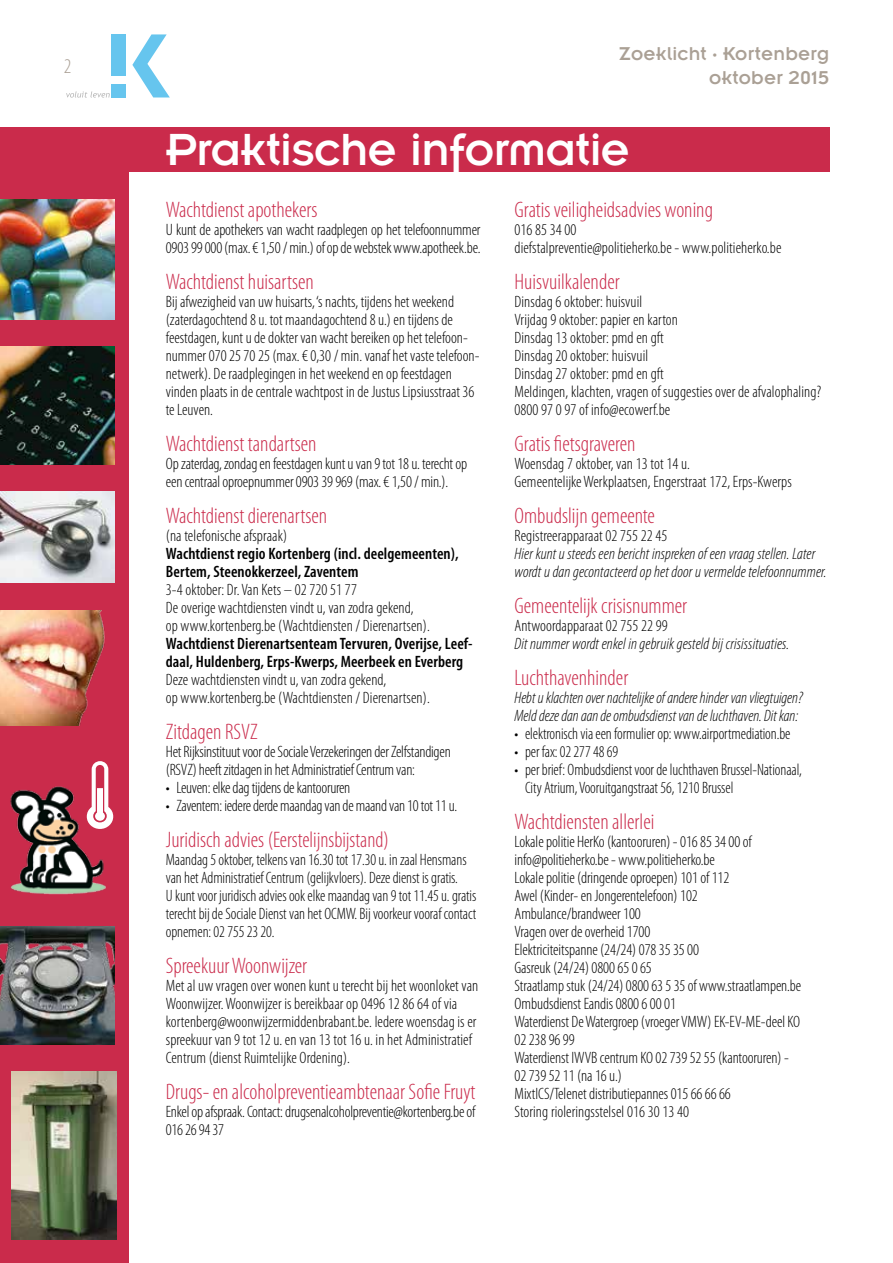
<style>
.page{position:relative;width:893px;height:1263px;background:#fff}
.page>*{position:absolute;margin:0;border:0;box-sizing:border-box;transform-origin:0 0}
.t1{font:49.5px "Insignia LT Std";letter-spacing:-.015em;color:#fff}
.t2{font:300 condensed 22.5px "Myriad Pro";color:#ca2b4b}
.t3{font:300 condensed 21px "Myriad Pro";color:#aaa095}
.t4{font:20.4px/24.6px "Insignia LT Std";letter-spacing:.01em;color:#aaa095;text-align:right}
.t5{font:300 condensed 16.5px/18px "Myriad Pro";letter-spacing:-.005em;color:#000}
.t6{font:italic 300 condensed 16.5px/18px "Myriad Pro";color:#000}
.t7{font:600 condensed 16.5px/18px "Myriad Pro";letter-spacing:.005em;color:#000}
</style>
<div class="page">
<svg style="left:132px;top:34px;width:38px;height:63px"></svg>
<div style="left:112px;top:84px;width:14px;height:13px;background:#66c5ee"></div>
<div style="left:112px;top:34px;width:14px;height:42px;background:#66c5ee"></div>
<svg style="left:66px;top:91px;width:44px;height:7px"></svg>
<div style="left:0;top:154px;width:129px;height:1109px;background:#ca2b4b"></div>
<img style="left:0;top:200px;width:115px;height:119px">
<img style="left:0;top:492px;width:115px;height:91px">
<img style="left:0;top:610px;width:105px;height:115px">
<img style="left:0;top:347px;width:115px;height:117px">
<img style="left:0;top:926px;width:115px;height:118px">
<img style="left:12px;top:1071px;width:104px;height:168px">
<img style="left:10px;top:786px;width:96px;height:109px">
<div style="left:0;top:128px;width:829px;height:44px;background:#ca2b4b"></div>
<svg style="left:87px;top:786px;width:19px;height:43px"></svg>
<p class="t3" style="left:64px;top:54px;width:9px">2</p>
<p class="t4" style="left:619px;top:41px;width:212px">Zoeklicht · Kortenberg oktober 2015</p>
<h1 class="t1" style="left:166px;top:124px;width:466px">Praktische informatie</h1>
<h2 class="t2" style="left:166px;top:197px;width:153px">Wachtdienst apothekers</h2>
<p class="t5" style="left:166px;top:221px;width:316px">U kunt de apothekers van wacht raadplegen op het telefoonnummer<br>0903 99 000 (max. € 1,50 / min.) of op de webstek www.apotheek.be.</p>
<h2 class="t2" style="left:166px;top:269px;width:150px">Wachtdienst huisartsen</h2>
<p class="t5" style="left:166px;top:293px;width:315px">Bij afwezigheid van uw huisarts, ‘s nachts, tijdens het weekend (zaterdagochtend 8 u. tot maandagochtend 8 u.) en tijdens de feestdagen, kunt u de dokter van wacht bereiken op het telefoon&shy;nummer 070 25 70 25 (max. € 0,30 / min. vanaf het vaste telefoon&shy;netwerk). De raadplegingen in het weekend en op feestdagen vinden plaats in de centrale wachtpost in de Justus Lipsiusstraat 36 te Leuven.</p>
<h2 class="t2" style="left:166px;top:431px;width:152px">Wachtdienst tandartsen</h2>
<p class="t5" style="left:166px;top:455px;width:303px">Op zaterdag, zondag en feestdagen kunt u van 9 tot 18 u. terecht op een centraal oproepnummer 0903 39 969 (max. € 1,50 / min.).</p>
<h2 class="t2" style="left:166px;top:503px;width:163px">Wachtdienst dierenartsen</h2>
<p class="t5" style="left:166px;top:527px;width:123px">(na telefonische afspraak)</p>
<p class="t7" style="left:166px;top:545px;width:294px">Wachtdienst regio Kortenberg (incl. deelgemeenten),<br>Bertem, Steenokkerzeel, Zaventem</p>
<p class="t5" style="left:166px;top:581px;width:265px">3-4 oktober: Dr. Van Kets – 02 720 51 77<br>De overige wachtdiensten vindt u, van zodra gekend,<br>op www.kortenberg.be (Wachtdiensten / Dierenartsen).</p>
<p class="t7" style="left:166px;top:635px;width:308px">Wachtdienst Dierenartsenteam Tervuren, Overijse, Leef&shy;daal, Huldenberg, Erps-Kwerps, Meerbeek en Everberg</p>
<p class="t5" style="left:166px;top:671px;width:265px">Deze wachtdiensten vindt u, van zodra gekend,<br>op www.kortenberg.be (Wachtdiensten / Dierenartsen).</p>
<h2 class="t2" style="left:166px;top:719px;width:93px">Zitdagen RSVZ</h2>
<p class="t5" style="left:166px;top:743px;width:286px">Het Rijksinstituut voor de Sociale Verzekeringen der Zelfstandigen (RSVZ) heeft zitdagen in het Administratief Centrum van:</p>
<p class="t5" style="left:166px;top:779px;width:186px">• Leuven: elke dag tijdens de kantooruren</p>
<p class="t5" style="left:166px;top:797px;width:293px">• Zaventem: iedere derde maandag van de maand van 10 tot 11 u.</p>
<h2 class="t2" style="left:166px;top:827px;width:225px">Juridisch advies (Eerstelijnsbijstand)</h2>
<p class="t5" style="left:166px;top:851px;width:312px">Maandag 5 oktober, telkens van 16.30 tot 17.30 u. in zaal Hensmans van het Administratief Centrum (gelijkvloers). Deze dienst is gratis.<br>U kunt voor juridisch advies ook elke maandag van 9 tot 11.45 u. gratis terecht bij de Sociale Dienst van het OCMW. Bij voorkeur vooraf contact opnemen: 02 755 23 20.</p>
<h2 class="t2" style="left:166px;top:953px;width:143px">Spreekuur Woonwijzer</h2>
<p class="t5" style="left:166px;top:977px;width:314px">Met al uw vragen over wonen kunt u terecht bij het woonloket van Woonwijzer. Woonwijzer is bereikbaar op 0496 12 86 64 of via kortenberg@woonwijzermiddenbrabant.be. Iedere woensdag is er spreekuur van 9 tot 12 u. en van 13 tot 16 u. in het Administratief Centrum (dienst Ruimtelijke Ordening).</p>
<h2 class="t2" style="left:166px;top:1079px;width:311px">Drugs- en alcoholpreventieambtenaar Sofie Fruyt</h2>
<p class="t5" style="left:166px;top:1103px;width:311px">Enkel op afspraak. Contact: drugsenalcoholpreventie@kortenberg.be of<br>016 26 94 37</p>
<h2 class="t2" style="left:514px;top:197px;width:200px">Gratis veiligheidsadvies woning</h2>
<p class="t5" style="left:514px;top:221px;width:268px">016 85 34 00<br>diefstalpreventie@politieherko.be - www.politieherko.be</p>
<h2 class="t2" style="left:514px;top:269px;width:107px">Huisvuilkalender</h2>
<p class="t5" style="left:514px;top:293px;width:308px">Dinsdag 6 oktober: huisvuil<br>Vrijdag 9 oktober: papier en karton<br>Dinsdag 13 oktober: pmd en gft<br>Dinsdag 20 oktober: huisvuil<br>Dinsdag 27 oktober: pmd en gft<br>Meldingen, klachten, vragen of suggesties over de afvalophaling?<br>0800 97 0 97 of info@ecowerf.be</p>
<h2 class="t2" style="left:514px;top:431px;width:122px">Gratis fietsgraveren</h2>
<p class="t5" style="left:514px;top:455px;width:279px">Woensdag 7 oktober, van 13 tot 14 u.<br>Gemeentelijke Werkplaatsen, Engerstraat 172, Erps-Kwerps</p>
<h2 class="t2" style="left:514px;top:503px;width:142px">Ombudslijn gemeente</h2>
<p class="t5" style="left:514px;top:527px;width:154px">Registreerapparaat 02 755 22 45</p>
<p class="t6" style="left:514px;top:545px;width:314px">Hier kunt u steeds een bericht inspreken of een vraag stellen. Later wordt u dan gecontacteerd op het door u vermelde telefoonnummer.</p>
<h2 class="t2" style="left:514px;top:593px;width:174px">Gemeentelijk crisisnummer</h2>
<p class="t5" style="left:514px;top:617px;width:155px">Antwoordapparaat 02 755 22 99</p>
<p class="t6" style="left:514px;top:635px;width:276px">Dit nummer wordt enkel in gebruik gesteld bij crisissituaties.</p>
<h2 class="t2" style="left:514px;top:665px;width:115px">Luchthavenhinder</h2>
<p class="t6" style="left:514px;top:689px;width:290px">Hebt u klachten over nachtelijke of andere hinder van vliegtuigen?<br>Meld deze dan aan de ombudsdienst van de luchthaven. Dit kan:</p>
<p class="t5" style="left:514px;top:725px;width:277px">• elektronisch via een formulier op: www.airportmediation.be</p>
<p class="t5" style="left:514px;top:743px;width:105px">• per fax: 02 277 48 69</p>
<p class="t5" style="left:525px;top:761px;width:278px;text-indent:-10px">• per brief: Ombudsdienst voor de luchthaven Brussel-Nationaal,<br>City Atrium, Vooruitgangstraat 56, 1210 Brussel</p>
<h2 class="t2" style="left:514px;top:809px;width:141px">Wachtdiensten allerlei</h2>
<p class="t5" style="left:514px;top:833px;width:288px">Lokale politie HerKo (kantooruren) - 016 85 34 00 of info@politieherko.be - www.politieherko.be<br>Lokale politie (dringende oproepen) 101 of 112<br>Awel (Kinder- en Jongerentelefoon) 102<br>Ambulance/brandweer 100<br>Vragen over de overheid 1700<br>Elektriciteitspanne (24/24) 078 35 35 00<br>Gasreuk (24/24) 0800 65 0 65<br>Straatlamp stuk (24/24) 0800 63 5 35 of www.straatlampen.be Ombudsdienst Eandis 0800 6 00 01<br>Waterdienst De Watergroep (vroeger VMW) EK-EV-ME-deel KO 02 238 96 99<br>Waterdienst IWVB centrum KO 02 739 52 55 (kantooruren) - 02 739 52 11 (na 16 u.)<br>MixtICS/Telenet distributiepannes 015 66 66 66<br>Storing rioleringsstelsel 016 30 13 40</p>
</div>
